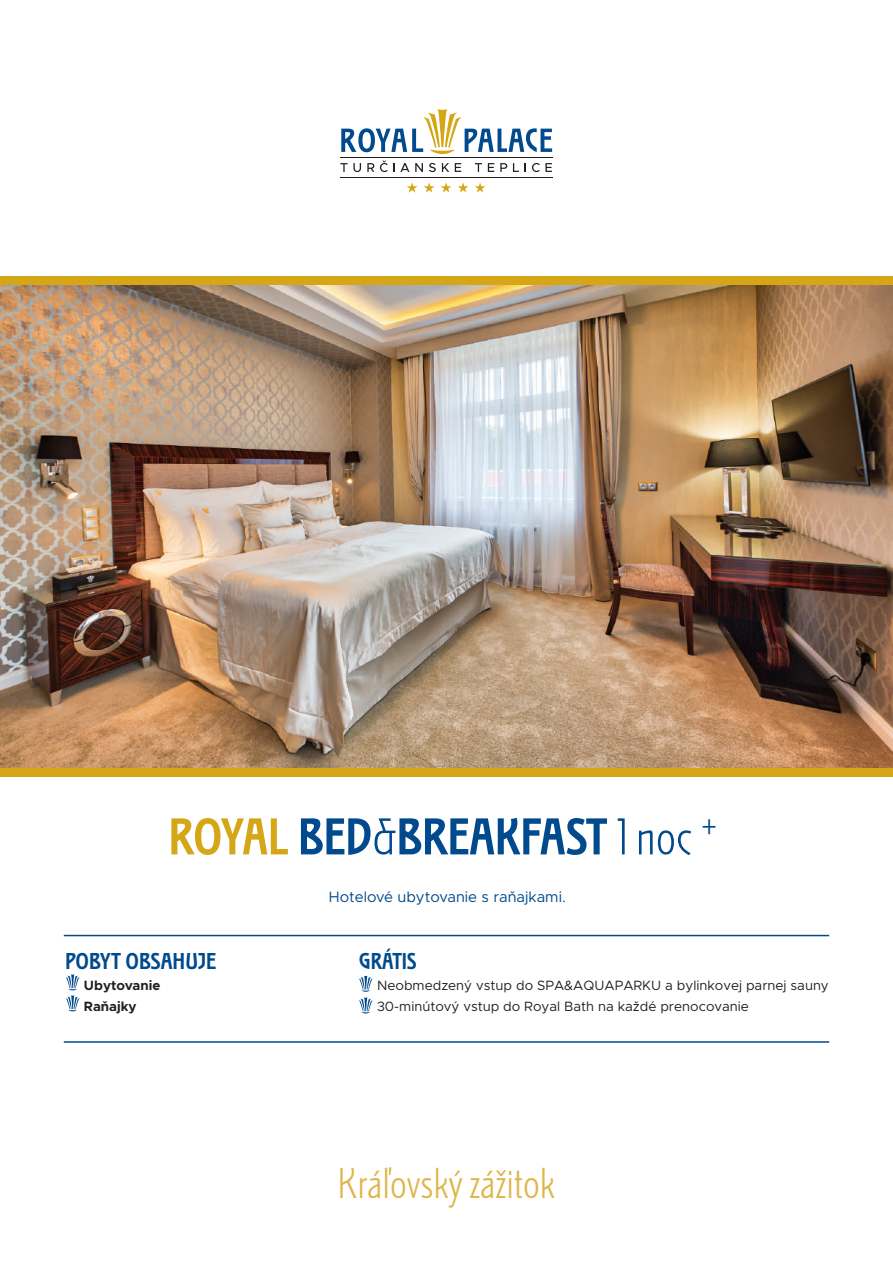
<style>
.page{position:relative;width:893px;height:1263px;background:#fff}
.page>*{position:absolute;margin:0;border:0;box-sizing:border-box;transform-origin:0 0}
.t1{font:700 54px "Stoclet ITC Std";color:#004a8d}
.t2{font:300 45px "Stoclet ITC Std";color:#dfb549}
.t3{font:700 24px "Stoclet ITC Std";letter-spacing:-.005em;color:#004a8d;scale:1.04 1}
.t4{font:700 24px "Stoclet ITC Std";letter-spacing:-.005em;color:#004a8d}
.t5{font:15px "Metropolis";color:#004a8d}
.t6{font:13.5px/21px "Metropolis";color:#231f20}
.t7{font:700 13.5px/21px "Metropolis";color:#231f20}
.s1{color:#d5a616}
.s2{font-weight:300}
</style>
<div class="page">
<svg style="left:66px;top:974px;width:14px;height:37px"></svg>
<hr style="left:64px;top:1041px;width:765px;height:2px;background:#004a8d">
<hr style="left:64px;top:935px;width:765px;height:1px;background:#004a8d">
<img style="left:0;top:285px;width:893px;height:484px">
<div style="left:0;top:276px;width:893px;height:9px;background:#d5a616"></div>
<div style="left:0;top:769px;width:893px;height:8px;background:#d5a616"></div>
<svg style="left:359px;top:976px;width:14px;height:37px"></svg>
<svg style="left:407px;top:182px;width:10px;height:11px"></svg>
<svg style="left:424px;top:182px;width:10px;height:11px"></svg>
<svg style="left:441px;top:182px;width:10px;height:11px"></svg>
<svg style="left:458px;top:182px;width:10px;height:11px"></svg>
<svg style="left:475px;top:182px;width:10px;height:11px"></svg>
<hr style="left:340px;top:157px;width:212px;height:1px;background:#231f20">
<hr style="left:340px;top:177px;width:212px;height:1px;background:#231f20">
<svg style="left:341px;top:109px;width:211px;height:45px"></svg>
<svg style="left:340px;top:163px;width:21px;height:9px"></svg>
<svg style="left:367px;top:163px;width:7px;height:9px"></svg>
<svg style="left:380px;top:161px;width:29px;height:11px"></svg>
<svg style="left:415px;top:163px;width:8px;height:9px"></svg>
<svg style="left:429px;top:163px;width:7px;height:9px"></svg>
<svg style="left:442px;top:163px;width:7px;height:9px"></svg>
<svg style="left:455px;top:163px;width:6px;height:9px"></svg>
<svg style="left:475px;top:163px;width:7px;height:9px"></svg>
<svg style="left:488px;top:163px;width:6px;height:9px"></svg>
<svg style="left:500px;top:163px;width:7px;height:9px"></svg>
<svg style="left:513px;top:163px;width:6px;height:9px"></svg>
<svg style="left:532px;top:163px;width:20px;height:9px"></svg>
<svg style="left:389px;top:1167px;width:2px;height:8px"></svg>
<h1 class="t1" style="left:169px;top:805px;width:552px"><span class="s1">ROYAL</span> BED<span class="s2">&amp;</span>BREAKFAST <span class="s2">1 noc</span> <sup>+</sup></h1>
<p class="t5" style="left:329px;top:887px;width:238px">Hotelové ubytovanie s raňajkami.</p>
<h3 class="t3" style="left:66px;top:947px;width:146px">POBYT OBSAHUJE</h3>
<p class="t7" style="left:84px;top:975px;width:78px">Ubytovanie<br>Raňajky</p>
<h3 class="t4" style="left:359px;top:947px;width:59px">GRÁTIS</h3>
<p class="t6" style="left:377px;top:975px;width:453px">Neobmedzený vstup do SPA&amp;AQUAPARKU a bylinkovej parnej sauny<br>30-minútový vstup do Royal Bath na každé prenocovanie</p>
<h2 class="t2" style="left:338px;top:1159px;width:219px">Královský zážitok</h2>
</div>
